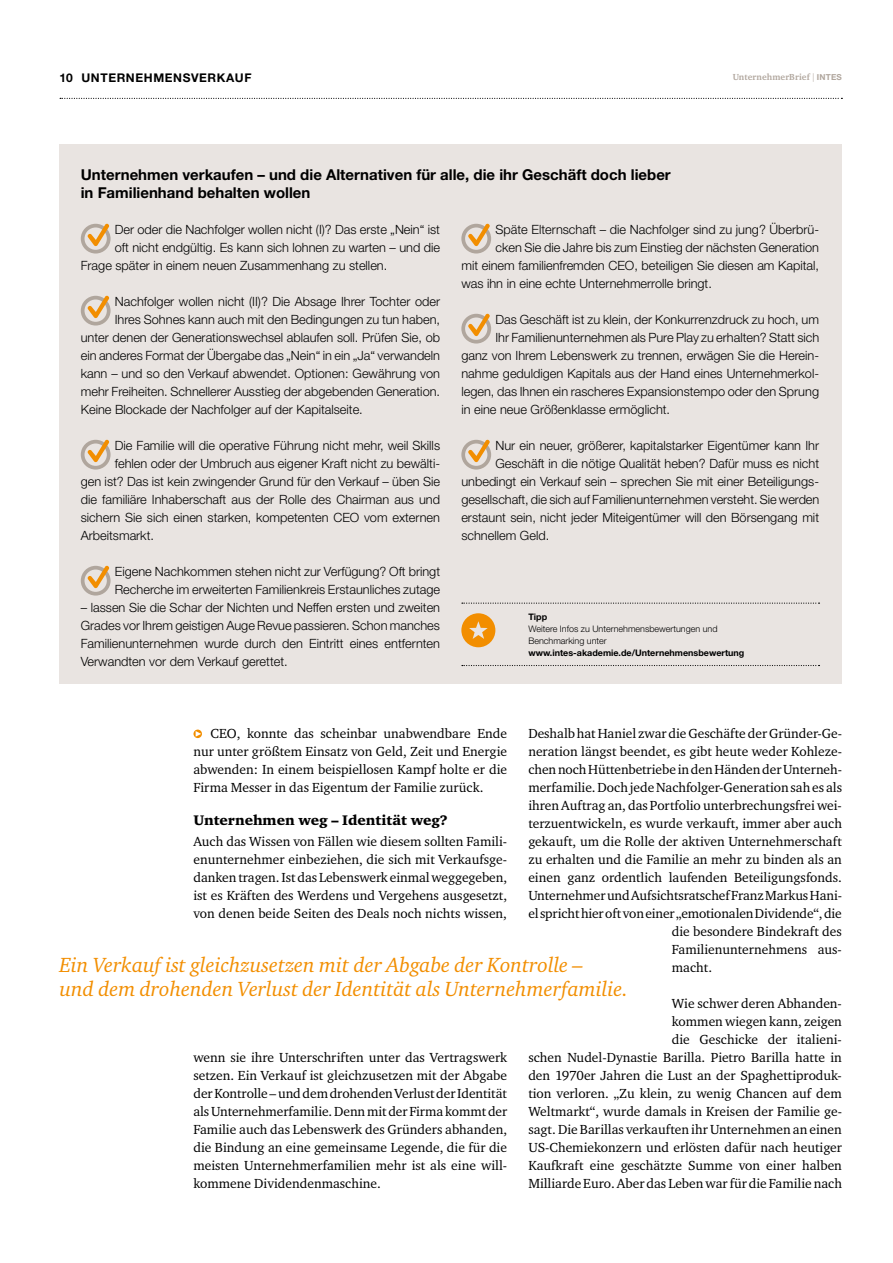
<style>
.page{position:relative;width:893px;height:1263px;background:#fff}
.page>*{position:absolute;margin:0;border:0;box-sizing:border-box;transform-origin:0 0}
.t1{font:italic 21px/24px "Charter ITC";color:#f28e00}
.t2{font:700 15px/18px "Helvetica Neue LT";color:#000}
.t3{font:14.25px "Charter ITC Blac";color:#000}
.t4{font:13.5px/18px "Charter ITC";color:#000;text-align:justify}
.t5{font:300 12.75px/18px "Helvetica Neue LT";color:#000}
.t6{font:700 12px "Helvetica Neue LT";letter-spacing:.05em;color:#000}
.t7{font:300 9px/12px "Helvetica Neue LT";color:#000}
.t8{font:700 9px "Helvetica Neue LT";color:#000}
.t9{font:700 9px "Charter ITC";letter-spacing:.01em;color:#b0a69d}
.s1{font-family:"Helvetica Neue LT";font-weight:300;font-size:8.7px}
.s2{font-family:"Helvetica Neue LT";font-size:8.25px}
</style>
<div class="page">
<svg style="left:60px;top:98px;width:782px;height:1px"></svg>
<svg style="left:193px;top:729px;width:9px;height:9px"></svg>
<div style="left:60px;top:145px;width:782px;height:539px;background:#e9e4e1"></div>
<svg style="left:81px;top:224px;width:30px;height:30px"></svg>
<svg style="left:81px;top:296px;width:30px;height:30px"></svg>
<svg style="left:81px;top:440px;width:30px;height:30px"></svg>
<svg style="left:81px;top:566px;width:30px;height:29px"></svg>
<svg style="left:461px;top:224px;width:30px;height:29px"></svg>
<svg style="left:461px;top:314px;width:30px;height:29px"></svg>
<svg style="left:461px;top:440px;width:30px;height:29px"></svg>
<svg style="left:461px;top:613px;width:34px;height:34px"></svg>
<svg style="left:462px;top:603px;width:357px;height:1px"></svg>
<svg style="left:462px;top:665px;width:357px;height:1px"></svg>
<p class="t6" style="left:60px;top:70px;width:15px">10</p>
<p class="t6" style="left:81px;top:70px;width:172px">UNTERNEHMENSVERKAUF</p>
<p class="t9" style="left:733px;top:72px;width:111px">UnternehmerBrief <span class="s1">|</span> <span class="s2">INTES</span></p>
<p class="t2" style="left:81px;top:165px;width:591px">Unternehmen verkaufen – und die Alternativen für alle, die ihr Geschäft doch lieber in Familienhand behalten wollen</p>
<p class="t5" style="left:495px;top:220px;width:325px">Späte Elternschaft – die Nachfolger sind zu jung? Überbrü-</p>
<p class="t5" style="left:495px;top:238px;width:325px">cken Sie die Jahre bis zum Einstieg der nächsten Generation</p>
<p class="t5" style="left:461px;top:256px;width:359px">mit einem familienfremden CEO, beteiligen Sie diesen am Kapital,</p>
<p class="t5" style="left:461px;top:274px;width:252px">was ihn in eine echte Unternehmerrolle bringt.</p>
<p class="t5" style="left:495px;top:310px;width:325px">Das Geschäft ist zu klein, der Konkurrenzdruck zu hoch, um</p>
<p class="t5" style="left:495px;top:328px;width:325px">Ihr Familienunternehmen als Pure Play zu erhalten? Statt sich</p>
<p class="t5" style="left:461px;top:346px;width:359px">ganz von Ihrem Lebenswerk zu trennen, erwägen Sie die Herein-</p>
<p class="t5" style="left:461px;top:364px;width:359px">nahme geduldigen Kapitals aus der Hand eines Unternehmerkol-</p>
<p class="t5" style="left:461px;top:382px;width:359px">legen, das Ihnen ein rascheres Expansionstempo oder den Sprung</p>
<p class="t5" style="left:461px;top:400px;width:210px">in eine neue Größenklasse ermöglicht.</p>
<p class="t5" style="left:495px;top:436px;width:325px">Nur ein neuer, größerer, kapitalstarker Eigentümer kann Ihr</p>
<p class="t5" style="left:495px;top:454px;width:325px">Geschäft in die nötige Qualität heben? Dafür muss es nicht</p>
<p class="t5" style="left:461px;top:472px;width:359px">unbedingt ein Verkauf sein – sprechen Sie mit einer Beteiligungs-</p>
<p class="t5" style="left:461px;top:490px;width:359px">gesellschaft, die sich auf Familienunternehmen versteht. Sie werden</p>
<p class="t5" style="left:461px;top:508px;width:359px">erstaunt sein, nicht jeder Miteigentümer will den Börsengang mit</p>
<p class="t5" style="left:461px;top:526px;width:89px">schnellem Geld.</p>
<p class="t5" style="left:115px;top:220px;width:327px">Der oder die Nachfolger wollen nicht (I)? Das erste „Nein“ ist</p>
<p class="t5" style="left:115px;top:238px;width:327px">oft nicht endgültig. Es kann sich lohnen zu warten – und die</p>
<p class="t5" style="left:81px;top:256px;width:308px">Frage später in einem neuen Zusammenhang zu stellen.</p>
<p class="t5" style="left:115px;top:292px;width:327px">Nachfolger wollen nicht (II)? Die Absage Ihrer Tochter oder</p>
<p class="t5" style="left:115px;top:310px;width:327px">Ihres Sohnes kann auch mit den Bedingungen zu tun haben,</p>
<p class="t5" style="left:81px;top:328px;width:361px">unter denen der Generationswechsel ablaufen soll. Prüfen Sie, ob</p>
<p class="t5" style="left:81px;top:346px;width:361px">ein anderes Format der Übergabe das „Nein“ in ein „Ja“ verwandeln</p>
<p class="t5" style="left:81px;top:364px;width:361px">kann – und so den Verkauf abwendet. Optionen: Gewährung von</p>
<p class="t5" style="left:81px;top:382px;width:361px">mehr Freiheiten. Schnellerer Ausstieg der abgebenden Generation.</p>
<p class="t5" style="left:81px;top:400px;width:284px">Keine Blockade der Nachfolger auf der Kapitalseite.</p>
<p class="t5" style="left:115px;top:436px;width:327px">Die Familie will die operative Führung nicht mehr, weil Skills</p>
<p class="t5" style="left:115px;top:454px;width:327px">fehlen oder der Umbruch aus eigener Kraft nicht zu bewälti-</p>
<p class="t5" style="left:81px;top:472px;width:361px">gen ist? Das ist kein zwingender Grund für den Verkauf – üben Sie</p>
<p class="t5" style="left:81px;top:490px;width:361px">die familiäre Inhaberschaft aus der Rolle des Chairman aus und</p>
<p class="t5" style="left:81px;top:508px;width:361px">sichern Sie sich einen starken, kompetenten CEO vom externen</p>
<p class="t5" style="left:81px;top:526px;width:75px">Arbeitsmarkt.</p>
<p class="t5" style="left:115px;top:562px;width:327px">Eigene Nachkommen stehen nicht zur Verfügung? Oft bringt<br>Recherche im erweiterten Familienkreis Erstaunliches zutage</p>
<p class="t5" style="left:81px;top:598px;width:361px;text-align:justify">– lassen Sie die Schar der Nichten und Neffen ersten und zweiten Grades vor Ihrem geistigen Auge Revue passieren. Schon manches Familienunternehmen wurde durch den Eintritt eines entfernten Verwandten vor dem Verkauf gerettet.</p>
<p class="t8" style="left:528px;top:611px;width:20px">Tipp</p>
<p class="t7" style="left:528px;top:623px;width:191px">Weitere Infos zu Unternehmensbewertungen und<br>Benchmarking unter</p>
<p class="t8" style="left:528px;top:647px;width:218px">www.intes-akademie.de/Unternehmensbewertung</p>
<p class="t4" style="left:528px;top:724px;width:315px">Deshalb hat Haniel zwar die Geschäfte der Gründer-Ge-</p>
<p class="t4" style="left:528px;top:742px;width:315px">neration längst beendet, es gibt heute weder Kohleze-</p>
<p class="t4" style="left:528px;top:760px;width:315px">chen noch Hüttenbetriebe in den Händen der Unterneh-</p>
<p class="t4" style="left:528px;top:778px;width:315px">merfamilie. Doch jede Nachfolger-Generation sah es als</p>
<p class="t4" style="left:528px;top:796px;width:315px">ihren Auftrag an, das Portfolio unterbrechungsfrei wei-</p>
<p class="t4" style="left:528px;top:814px;width:315px">terzuentwickeln, es wurde verkauft, immer aber auch</p>
<p class="t4" style="left:528px;top:832px;width:315px">gekauft, um die Rolle der aktiven Unternehmerschaft</p>
<p class="t4" style="left:528px;top:850px;width:315px">zu erhalten und die Familie an mehr zu binden als an</p>
<p class="t4" style="left:528px;top:868px;width:315px">einen ganz ordentlich laufenden Beteiligungsfonds.</p>
<p class="t4" style="left:528px;top:886px;width:315px">Unternehmer und Aufsichtsratschef Franz Markus Hani-</p>
<p class="t4" style="left:528px;top:904px;width:315px">el spricht hier oft von einer „emotionalen Dividende“, die</p>
<p class="t4" style="left:672px;top:922px;width:172px">die besondere Bindekraft des</p>
<p class="t4" style="left:672px;top:940px;width:172px">Familienunternehmens aus-</p>
<p class="t4" style="left:672px;top:958px;width:42px">macht.</p>
<p class="t4" style="left:528px;top:994px;width:315px;text-align:right">Wie schwer deren Abhanden-<br>kommen wiegen kann, zeigen<br>die Geschicke der italieni-<br>schen Nudel-Dynastie Barilla. Pietro Barilla hatte in den 1970er Jahren die Lust an der Spaghettiproduk&shy;tion verloren. „Zu klein, zu wenig Chancen auf dem Weltmarkt“, wurde damals in Kreisen der Familie ge&shy;sagt. Die Barillas verkauften ihr Unternehmen an einen US-Chemiekonzern und erlösten dafür nach heutiger Kaufkraft eine geschätzte Summe von einer halben Milliarde Euro. Aber das Leben war für die Familie nach</p>
<p class="t4" style="left:193px;top:724px;width:315px;text-indent:17px">CEO, konnte das scheinbar unabwendbare Ende nur unter größtem Einsatz von Geld, Zeit und Energie abwenden: In einem beispiellosen Kampf holte er die Firma Messer in das Eigentum der Familie zurück.</p>
<p class="t3" style="left:193px;top:811px;width:256px">Unternehmen weg – Identität weg?</p>
<p class="t4" style="left:193px;top:832px;width:315px">Auch das Wissen von Fällen wie diesem sollten Famili&shy;enunternehmer einbeziehen, die sich mit Verkaufsge&shy;danken tragen. Ist das Lebenswerk einmal weggegeben, ist es Kräften des Werdens und Vergehens ausgesetzt, von denen beide Seiten des Deals noch nichts wissen,</p>
<h1 class="t1" style="left:60px;top:953px;width:570px">Ein Verkauf ist gleichzusetzen mit der Abgabe der Kontrolle –<br>und dem drohenden Verlust der Identität als Unternehmerfamilie.</h1>
<p class="t4" style="left:193px;top:1048px;width:315px">wenn sie ihre Unterschriften unter das Vertragswerk setzen. Ein Verkauf ist gleichzusetzen mit der Abgabe der Kontrolle – und dem drohenden Verlust der Identität als Unternehmerfamilie. Denn mit der Firma kommt der Familie auch das Lebenswerk des Gründers abhanden, die Bindung an eine gemeinsame Legende, die für die meisten Unternehmerfamilien mehr ist als eine will&shy;kommene Dividendenmaschine.</p>
</div>
